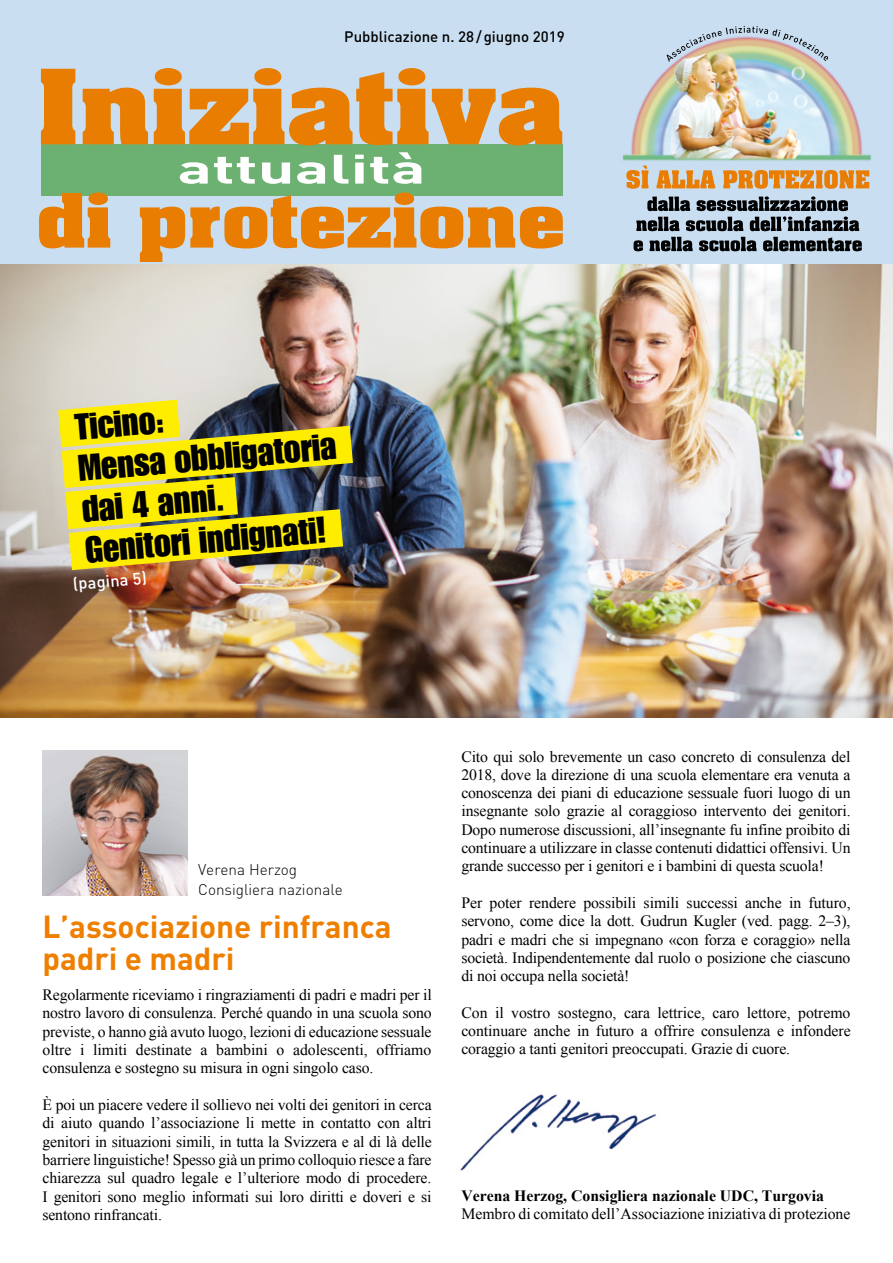
<style>
.page{position:relative;width:893px;height:1263px;background:#fff}
.page>*{position:absolute;margin:0;border:0;box-sizing:border-box;transform-origin:0 0}
.t1{font:36.45px/41.1px "Impact LT";color:#000}
.t2{font:700 31.5px/31.5px "DIN";color:#ee7f00}
.t3{font:500 16.5px "DIN";color:#fff}
.t4{font:15.75px/18.3px "Times New Roman";letter-spacing:-.01em;color:#000;text-align:justify}
.t5{font:700 15.75px "Times New Roman";color:#000}
.t6{font:300 15.3px/19.5px "DIN";color:#000}
.t7{font:500 15px "DIN";color:#000}
</style>
<div class="page">
<img style="left:0;top:264px;width:893px;height:453px">
<div style="left:0;top:0;width:893px;height:264px;background:#c9def1"></div>
<div style="left:41px;top:144px;width:521px;height:51px;background:#6cb171"></div>
<svg style="left:180px;top:152px;width:241px;height:32px"></svg>
<svg style="left:39px;top:192px;width:524px;height:70px"></svg>
<svg style="left:41px;top:68px;width:521px;height:77px"></svg>
<img style="left:622px;top:55px;width:249px;height:122px">
<svg style="left:633px;top:237px;width:229px;height:14px"></svg>
<svg style="left:636px;top:196px;width:223px;height:35px"></svg>
<svg style="left:626px;top:165px;width:243px;height:24px"></svg>
<svg style="left:667px;top:26px;width:161px;height:36px"></svg>
<img style="left:43px;top:750px;width:144px;height:145px">
<hr style="left:0;top:927px;width:1px;height:265px;background:#c9def1">
<img style="left:58px;top:400px;width:295px;height:170px">
<img style="left:460px;top:1094px;width:198px;height:77px">
<p class="t7" style="left:344px;top:27px;width:222px">Pubblicazione n. 28/giugno 2019</p>
<h1 class="t1" style="left:73px;top:407px;width:91px;rotate:-5deg">Ticino:</h1>
<h1 class="t1" style="left:76px;top:448px;width:260px;rotate:-5deg">Mensa obbligatoria</h1>
<h1 class="t1" style="left:80px;top:489px;width:243px;rotate:-5deg">dai 4 anni.<br>Genitori indignati!</h1>
<p class="t3" style="left:72px;top:573px;width:76px;rotate:-5deg">(pagina 5)</p>
<p class="t6" style="left:198px;top:860px;width:146px">Verena Herzog<br>Consigliera nazionale</p>
<h2 class="t2" style="left:43px;top:910px;width:351px">L’associazione rinfranca padri e madri</h2>
<p class="t4" style="left:43px;top:985px;width:391px">Regolarmente riceviamo i ringraziamenti di padri e madri per il nostro lavoro di consulenza. Perché quando in una scuola sono previste, o hanno già avuto luogo, lezioni di educazione sessuale oltre i limiti destinate a bambini o adolescenti, offriamo consulenza e sostegno su misura in ogni singolo caso.</p>
<p class="t4" style="left:43px;top:1095px;width:391px">È poi un piacere vedere il sollievo nei volti dei genitori in cerca di aiuto quando l’associazione li mette in contatto con altri genitori in situazioni simili, in tutta la Svizzera e al di là delle barriere linguistiche! Spesso già un primo colloquio riesce a fare chiarezza sul quadro legale e l’ulteriore modo di procedere.<br>I genitori sono meglio informati sui loro diritti e doveri e si sentono rinfrancati.</p>
<p class="t4" style="left:461px;top:747px;width:391px">Cito qui solo brevemente un caso concreto di consulenza del 2018, dove la direzione di una scuola elementare era venuta a conoscenza dei piani di educazione sessuale fuori luogo di un insegnante solo grazie al coraggioso intervento dei genitori.<br>Dopo numerose discussioni, all’insegnante fu infine proibito di continuare a utilizzare in classe contenuti didattici offensivi. Un grande successo per i genitori e i bambini di questa scuola!</p>
<p class="t4" style="left:461px;top:893px;width:391px">Per poter rendere possibili simili successi anche in futuro, servono, come dice la dott. Gudrun Kugler (ved. pagg. 2–3), padri e madri che si impegnano «con forza e coraggio» nella società. Indipendentemente dal ruolo o posizione che ciascuno di noi occupa nella società!</p>
<p class="t4" style="left:461px;top:1003px;width:391px">Con il vostro sostegno, cara lettrice, caro lettore, potremo continuare anche in futuro a offrire consulenza e infondere coraggio a tanti genitori preoccupati. Grazie di cuore.</p>
<p class="t5" style="left:461px;top:1184px;width:364px">Verena Herzog, Consigliera nazionale UDC, Turgovia</p>
<p class="t4" style="left:461px;top:1204px;width:391px">Membro di comitato dell’Associazione iniziativa di protezione</p>
</div>
